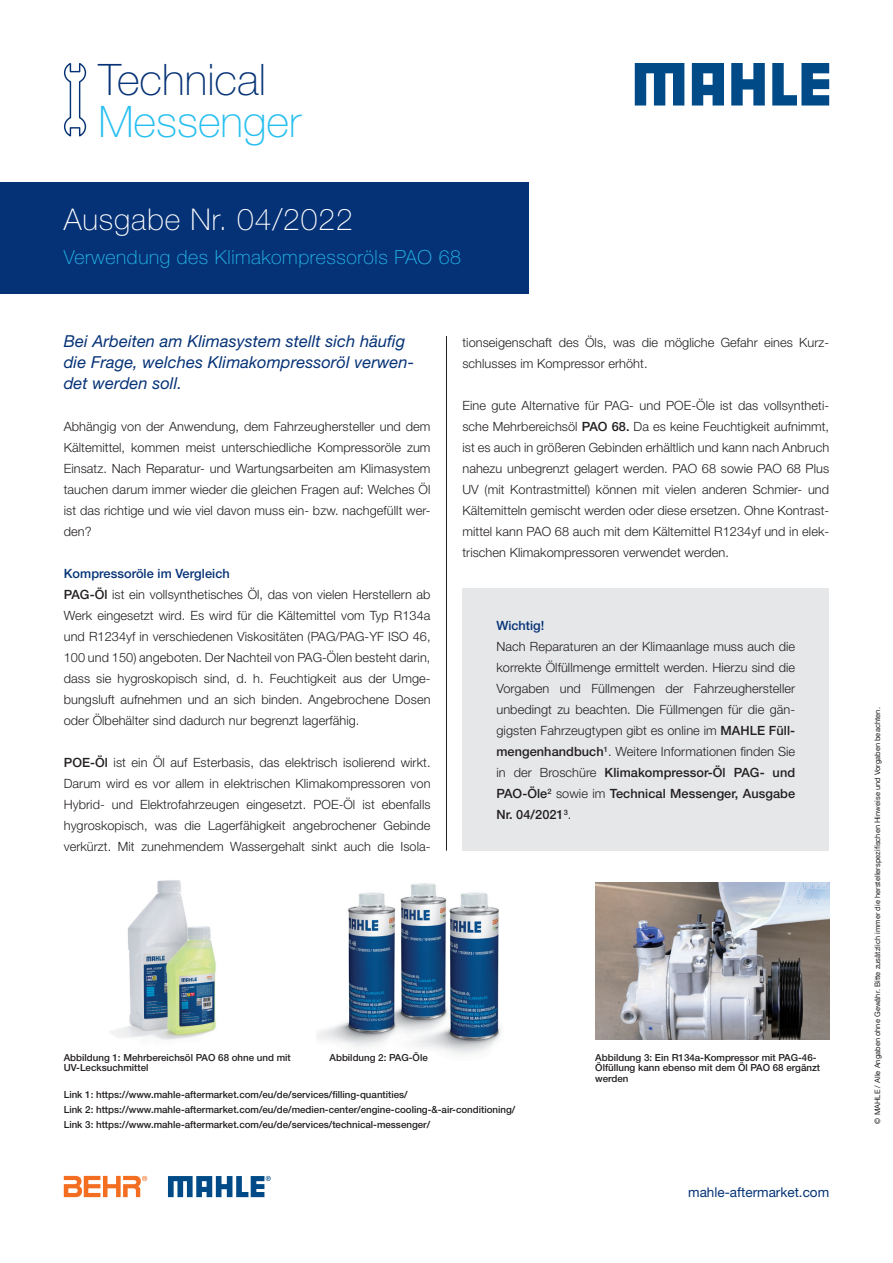
<style>
.page{position:relative;width:893px;height:1263px;background:#fff}
.page>*{position:absolute;margin:0;border:0;box-sizing:border-box;transform-origin:0 0}
.t1{font:100 43.5px "Helvetica Neue LT Pro";color:#053276}
.t2{font:100 43.5px "Helvetica Neue LT Pro";color:#26bff0}
.t3{font:100 30px "Helvetica Neue LT Pro";letter-spacing:.03em;color:#fff}
.t4{font:100 19.5px "Helvetica Neue LT Pro";letter-spacing:.03em;color:#26bff0}
.t5{font:italic 16.5px/21px "Helvetica Neue LT Pro";letter-spacing:.005em;color:#053276}
.t6{font:13.5px "Helvetica Neue LT Pro";color:#053276}
.t7{font:300 12.75px/21px "Helvetica Neue LT Pro";letter-spacing:.005em;color:#231f20;text-align:justify}
.t8{font:500 12.75px "Helvetica Neue LT Pro";color:#053276}
.t9{font:500 9.75px/10.5px "Helvetica Neue LT Pro";color:#231f20}
.t10{font:7.5px "Helvetica Neue LT Com";letter-spacing:.005em;color:#231f20}
.s1{font-weight:500;color:#053276}
.s2{font-weight:500}
</style>
<div class="page">
<svg style="left:64px;top:63px;width:23px;height:74px"></svg>
<hr style="left:446px;top:336px;width:1px;height:515px;background:#231f20">
<div style="left:0;top:183px;width:529px;height:111px;background:#053276"></div>
<img style="left:110px;top:880px;width:106px;height:160px">
<img style="left:316px;top:883px;width:185px;height:172px">
<img style="left:595px;top:882px;width:234px;height:158px">
<svg style="left:168px;top:1176px;width:103px;height:21px"></svg>
<svg style="left:64px;top:1175px;width:83px;height:22px"></svg>
<div style="left:462px;top:588px;width:367px;height:262px;background:#e6e7e9"></div>
<svg style="left:635px;top:63px;width:49px;height:43px"></svg>
<svg style="left:731px;top:63px;width:34px;height:43px"></svg>
<svg style="left:772px;top:63px;width:57px;height:43px"></svg>
<svg style="left:692px;top:63px;width:32px;height:43px"></svg>
<h1 class="t1" style="left:98px;top:53px;width:169px">Technical</h1>
<h1 class="t2" style="left:98px;top:95px;width:204px">Messenger</h1>
<h2 class="t3" style="left:64px;top:201px;width:290px">Ausgabe Nr. 04/2022</h2>
<h3 class="t4" style="left:64px;top:245px;width:399px">Verwendung des Klimakompressoröls PAO 68</h3>
<p class="t5" style="left:64px;top:330px;width:352px">Bei Arbeiten am Klimasystem stellt sich häufig die Frage, welches Klimakompressoröl verwen&shy;det werden soll.</p>
<p class="t7" style="left:64px;top:415px;width:368px">Abhängig von der Anwendung, dem Fahrzeughersteller und dem Kältemittel, kommen meist unterschiedliche Kompressoröle zum Einsatz. Nach Reparatur- und Wartungsarbeiten am Klimasystem tauchen darum immer wieder die gleichen Fragen auf: Welches Öl ist das richtige und wie viel davon muss ein- bzw. nachgefüllt wer&shy;den?</p>
<p class="t7" style="left:64px;top:562px;width:368px;text-align:left"><span class="s1">Kompressoröle im Vergleich<br></span><span class="s2">PAG-Öl</span> ist ein vollsynthetisches Öl, das von vielen Herstellern ab Werk eingesetzt wird. Es wird für die Kältemittel vom Typ R134a und R1234yf in verschiedenen Viskositäten (PAG/PAG-YF ISO 46, 100 und 150) angeboten. Der Nachteil von PAG-Ölen besteht darin, dass sie hygroskopisch sind, d. h. Feuchtigkeit aus der Umge&shy;bungsluft aufnehmen und an sich binden. Angebrochene Dosen oder Ölbehälter sind dadurch nur begrenzt lagerfähig.</p>
<p class="t7" style="left:64px;top:751px;width:368px"><span class="s2">POE-Öl</span> ist ein Öl auf Esterbasis, das elektrisch isolierend wirkt.<br>Darum wird es vor allem in elektrischen Klimakompressoren von Hybrid- und Elektrofahrzeugen eingesetzt. POE-Öl ist ebenfalls hygroskopisch, was die Lagerfähigkeit angebrochener Gebinde verkürzt. Mit zunehmendem Wassergehalt sinkt auch die Isola-</p>
<p class="t7" style="left:462px;top:331px;width:368px">tionseigenschaft des Öls, was die mögliche Gefahr eines Kurz&shy;schlusses im Kompressor erhöht.</p>
<p class="t7" style="left:462px;top:394px;width:368px">Eine gute Alternative für PAG- und POE-Öle ist das vollsyntheti&shy;sche Mehrbereichsöl <span class="s2">PAO 68.</span> Da es keine Feuchtigkeit aufnimmt, ist es auch in größeren Gebinden erhältlich und kann nach Anbruch nahezu unbegrenzt gelagert werden. PAO 68 sowie PAO 68 Plus UV (mit Kontrastmittel) können mit vielen anderen Schmier- und Kältemitteln gemischt werden oder diese ersetzen. Ohne Kontrast&shy;mittel kann PAO 68 auch mit dem Kältemittel R1234yf und in elek&shy;trischen Klimakompressoren verwendet werden.</p>
<p class="t8" style="left:496px;top:618px;width:49px">Wichtig!</p>
<p class="t7" style="left:496px;top:636px;width:300px">Nach Reparaturen an der Klimaanlage muss auch die korrekte Ölfüllmenge ermittelt werden. Hierzu sind die Vorgaben und Füllmengen der Fahrzeughersteller unbedingt zu beachten. Die Füllmengen für die gän&shy;gigsten Fahrzeugtypen gibt es online im <span class="s2">MAHLE Füll&shy;mengenhandbuch</span><sup>1</sup>. Weitere Informationen finden Sie in der Broschüre <span class="s2">Klimakompressor-Öl PAG- und PAO-Öle</span><sup>2</sup> sowie im <span class="s2">Technical Messenger, Ausgabe Nr. 04/2021</span><sup>3</sup>.</p>
<p class="t9" style="left:64px;top:1052px;width:229px">Abbildung 1: Mehrbereichsöl PAO 68 ohne und mit<br>UV-Lecksuchmittel</p>
<p class="t9" style="left:330px;top:1052px;width:100px">Abbildung 2: PAG-Öle</p>
<p class="t9" style="left:595px;top:1052px;width:226px">Abbildung 3: Ein R134a-Kompressor mit PAG-46-<br>Ölfüllung kann ebenso mit dem Öl PAO 68 ergänzt werden</p>
<p class="t9" style="left:64px;top:1087px;width:453px;line-height:14.7px">Link 1: https://www.mahle-aftermarket.com/eu/de/services/filling-quantities/<br>Link 2: https://www.mahle-aftermarket.com/eu/de/medien-center/engine-cooling-&amp;-air-conditioning/<br>Link 3: https://www.mahle-aftermarket.com/eu/de/services/technical-messenger/</p>
<p class="t6" style="left:688px;top:1184px;width:143px">mahle-aftermarket.com</p>
<p class="t10" style="left:873px;top:1124px;width:418px;rotate:-90deg">© MAHLE / Alle Angaben ohne Gewähr. Bitte zusätzlich immer die herstellerspezifischen Hinweise und Vorgaben beachten.</p>
</div>
